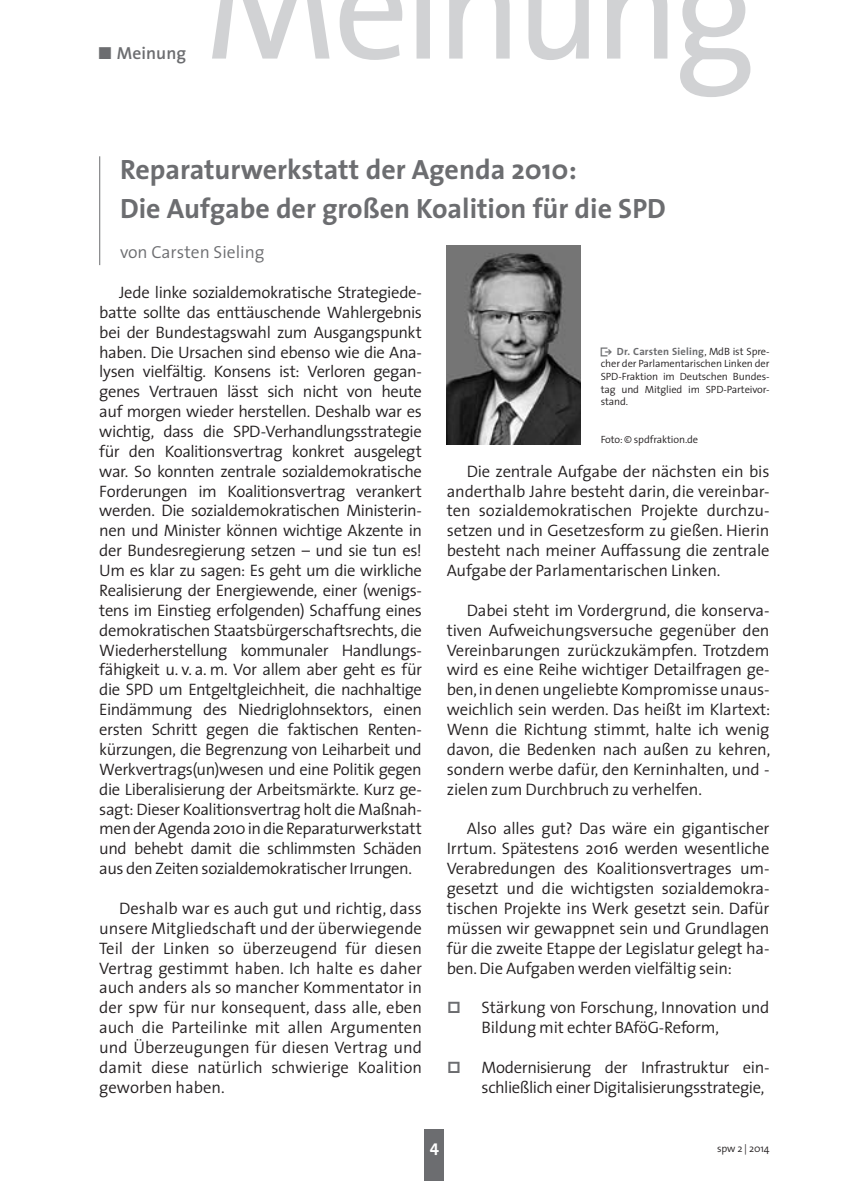
<style>
.page{position:relative;width:844px;height:1181px;background:#fff}
.page>*{position:absolute;margin:0;border:0;box-sizing:border-box;transform-origin:0 0}
.t1{font:700 28px/39.7px "The Sans";color:#6c6d70}
.t2{font:300 17.5px "The Sans";color:#6c6d70}
.t3{font:600 17.5px "The Sans";letter-spacing:.005em;color:#6c6d70}
.t4{font:300 16.62px/19.9px "The Sans";letter-spacing:-.01em;color:#231f20;text-align:justify}
.t5{font:300 10.5px/12.6px "The Sans";letter-spacing:-.01em;color:#231f20;text-align:justify}
.s1{font-family:"The Sans Bold Expert";font-weight:400}
.s2{font-family:"The Sans Bold Expert";font-weight:400;color:#6c6d70}
.s3{font-weight:700;color:#6c6d70}
</style>
<div class="page">
<div style="left:424px;top:1129px;width:20px;height:52px;background:#6c6d70"></div>
<svg style="left:212px;top:0;width:539px;height:97px"></svg>
<hr style="left:99px;top:156px;width:1px;height:109px;background:#6c6d70">
<img style="left:446px;top:246px;width:134px;height:198px">
<p class="t3" style="left:97px;top:38px;width:90px"><span class="s1">ó</span> Meinung</p>
<h1 class="t1" style="left:120px;top:149px;width:547px">Reparaturwerkstatt der Agenda 2010:<br>Die Aufgabe der großen Koalition für die SPD</h1>
<p class="t2" style="left:120px;top:241px;width:146px">von Carsten Sieling</p>
<p class="t4" style="left:99px;top:282px;width:324px;text-indent:20px">Jede linke sozialdemokratische Strategiede&shy;batte sollte das enttäuschende Wahlergebnis bei der Bundestagswahl zum Ausgangspunkt haben. Die Ursachen sind ebenso wie die Ana&shy;lysen vielfältig. Konsens ist: Verloren gegan&shy;genes Vertrauen lässt sich nicht von heute auf morgen wieder herstellen. Deshalb war es wichtig, dass die SPD-Verhandlungsstrategie für den Koalitionsvertrag konkret ausgelegt war. So konnten zentrale sozialdemokratische Forderungen im Koalitionsvertrag verankert werden. Die sozialdemokratischen Ministerin&shy;nen und Minister können wichtige Akzente in der Bundesregierung setzen – und sie tun es!<br>Um es klar zu sagen: Es geht um die wirkliche Realisierung der Energiewende, einer (wenigs&shy;tens im Einstieg erfolgenden) Schaffung eines demokratischen Staatsbürgerschaftsrechts, die Wiederherstellung kommunaler Handlungs&shy;fähigkeit u. v. a. m. Vor allem aber geht es für die SPD um Entgeltgleichheit, die nachhaltige Eindämmung des Niedriglohnsektors, einen ersten Schritt gegen die faktischen Renten&shy;kürzungen, die Begrenzung von Leiharbeit und Werkvertrags(un)wesen und eine Politik gegen die Liberalisierung der Arbeitsmärkte. Kurz ge&shy;sagt: Dieser Koalitionsvertrag holt die Maßnah&shy;men der Agenda 2010 in die Reparaturwerkstatt und behebt damit die schlimmsten Schäden aus den Zeiten sozialdemokratischer Irrungen.</p>
<p class="t4" style="left:99px;top:898px;width:324px;text-indent:20px">Deshalb war es auch gut und richtig, dass unsere Mitgliedschaft und der überwiegende Teil der Linken so überzeugend für diesen Vertrag gestimmt haben. Ich halte es daher auch anders als so mancher Kommentator in der spw für nur konsequent, dass alle, eben auch die Parteilinke mit allen Argumenten und Überzeugungen für diesen Vertrag und damit diese natürlich schwierige Koalition geworben haben.</p>
<p class="t5" style="left:600px;top:345px;width:170px"><span class="s2">û</span> <span class="s3">Dr. Carsten Sieling</span>, MdB ist Spre&shy;cher der Parlamentarischen Linken der SPD-Fraktion im Deutschen Bundes&shy;tag und Mitglied im SPD-Parteivor&shy;stand.</p>
<p class="t5" style="left:600px;top:433px;width:99px">Foto: © spdfraktion.de</p>
<p class="t4" style="left:446px;top:461px;width:324px;text-indent:20px">Die zentrale Aufgabe der nächsten ein bis anderthalb Jahre besteht darin, die vereinbar&shy;ten sozialdemokratischen Projekte durchzu&shy;setzen und in Gesetzesform zu gießen. Hierin besteht nach meiner Auffassung die zentrale Aufgabe der Parlamentarischen Linken.</p>
<p class="t4" style="left:446px;top:600px;width:325px;text-indent:20px">Dabei steht im Vordergrund, die konserva&shy;tiven Aufweichungsversuche gegenüber den Vereinbarungen zurückzukämpfen. Trotzdem wird es eine Reihe wichtiger Detailfragen ge&shy;ben, in denen ungeliebte Kompromisse unaus&shy;weichlich sein werden. Das heißt im Klartext:<br>Wenn die Richtung stimmt, halte ich wenig davon, die Bedenken nach außen zu kehren, sondern werbe dafür, den Kerninhalten, und - zielen zum Durchbruch zu verhelfen.</p>
<p class="t4" style="left:446px;top:819px;width:324px;text-indent:20px">Also alles gut? Das wäre ein gigantischer Irrtum. Spätestens 2016 werden wesentliche Verabredungen des Koalitionsvertrages um&shy;gesetzt und die wichtigsten sozialdemokra&shy;tischen Projekte ins Werk gesetzt sein. Dafür müssen wir gewappnet sein und Grundlagen für die zweite Etappe der Legislatur gelegt ha&shy;ben. Die Aufgaben werden vielfältig sein:</p>
<p class="t4" style="left:481px;top:998px;width:289px;text-indent:-35px"><span class="s2">ò</span> Stärkung von Forschung, Innovation und<br>Bildung mit echter BAföG-Reform,</p>
<p class="t4" style="left:481px;top:1057px;width:289px;text-indent:-35px"><span class="s2">ò</span> Modernisierung der Infrastruktur ein&shy;schließlich einer Digitalisierungsstrategie,</p>
<p class="t5" style="left:716px;top:1142px;width:54px">spw 2 | 2014</p>
</div>
